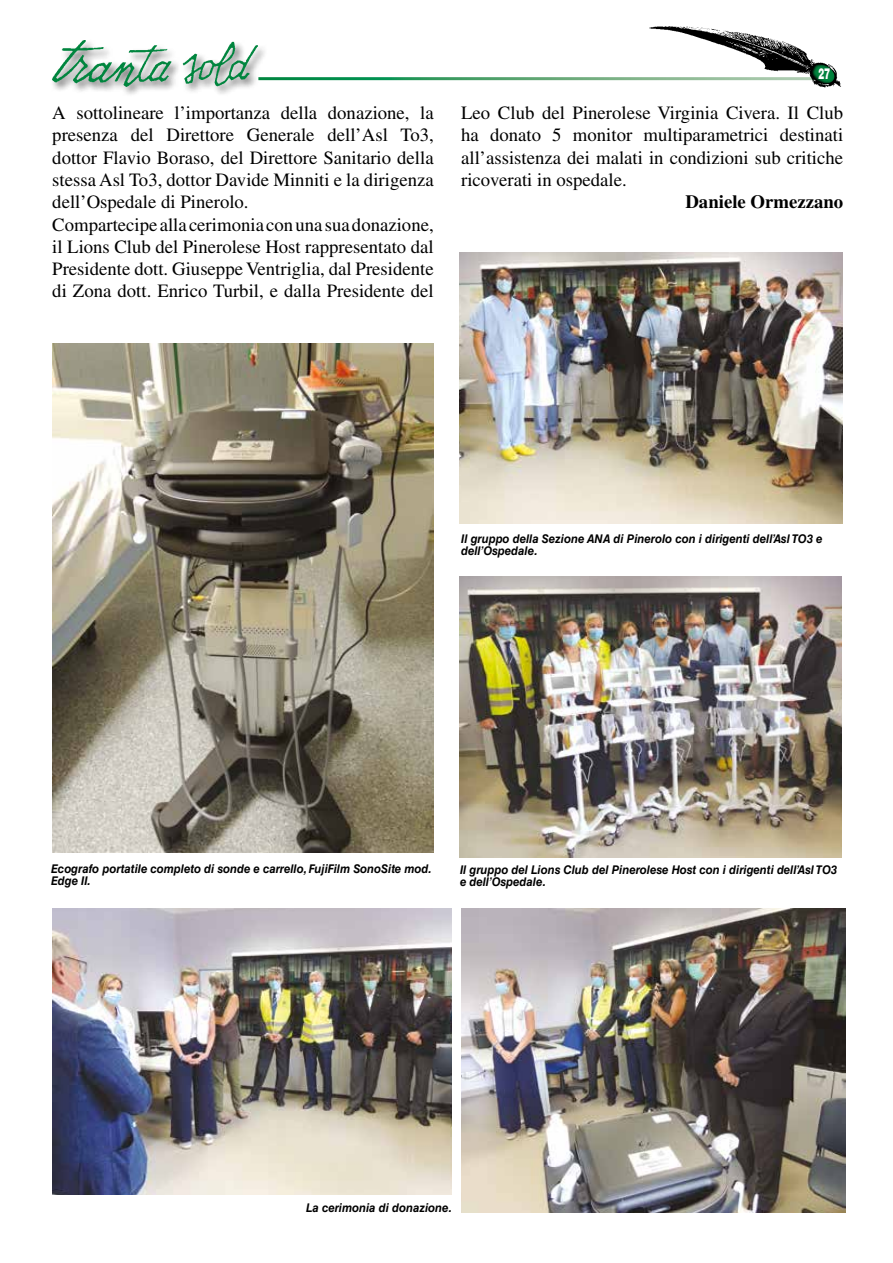
<style>
.page{position:relative;width:893px;height:1263px;background:#fff}
.page>*{position:absolute;margin:0;border:0;box-sizing:border-box;transform-origin:0 0}
.t1{font:18.75px/22.2px "Times LT Std";color:#000}
.t2{font:700 18.75px "Times LT Std";color:#000}
.t3{font:900 15px "Helvetica LT Std";color:#fff;scale:.6 1}
.t4{font:italic 700 12px/12.3px "Helvetica LT Std";color:#000;scale:.95 1}
</style>
<div class="page">
<div style="left:50px;top:38px;width:218px;height:59px;background:#000;opacity:.7"></div>
<img style="left:52px;top:41px;width:205px;height:45px">
<hr style="left:258px;top:77px;width:558px;height:3px;background:#fff">
<img style="left:633px;top:26px;width:208px;height:62px">
<svg style="left:810px;top:63px;width:26px;height:22px"></svg>
<img style="left:52px;top:344px;width:382px;height:508px">
<img style="left:461px;top:908px;width:384px;height:305px">
<img style="left:52px;top:908px;width:399px;height:287px">
<img style="left:460px;top:253px;width:383px;height:270px">
<img style="left:460px;top:576px;width:382px;height:281px">
<p class="t3" style="left:818px;top:64px;width:22px">27</p>
<p class="t1" style="left:52px;top:102px;width:383px">A sottolineare l’importanza della donazione, la presenza del Direttore Generale dell’Asl To3, dottor Flavio Boraso, del Direttore Sanitario della stessa Asl To3, dottor Davide Minniti e la dirigenza dell’Ospedale di Pinerolo.<br>Compartecipe alla cerimonia con una sua donazione, il Lions Club del Pinerolese Host rappresentato dal Presidente dott. Giuseppe Ventriglia, dal Presidente di Zona dott. Enrico Turbil, e dalla Presidente del</p>
<p class="t1" style="left:461px;top:102px;width:384px;text-align:justify">Leo Club del Pinerolese Virginia Civera. Il Club ha donato 5 monitor multiparametrici destinati all’assistenza dei malati in condizioni sub critiche ricoverati in ospedale.</p>
<p class="t2" style="left:685px;top:191px;width:159px">Daniele Ormezzano</p>
<p class="t4" style="left:461px;top:532px;width:382px">Il gruppo della Sezione ANA di Pinerolo con i dirigenti dell’Asl TO3 e dell’Ospedale.</p>
<p class="t4" style="left:51px;top:862px;width:402px">Ecografo portatile completo di sonde e carrello, FujiFilm SonoSite mod.<br>Edge II.</p>
<p class="t4" style="left:460px;top:863px;width:399px">Il gruppo del Lions Club del Pinerolese Host con i dirigenti dell’Asl TO3 e dell’Ospedale.</p>
<p class="t4" style="left:306px;top:1201px;width:155px">La cerimonia di donazione.</p>
</div>
